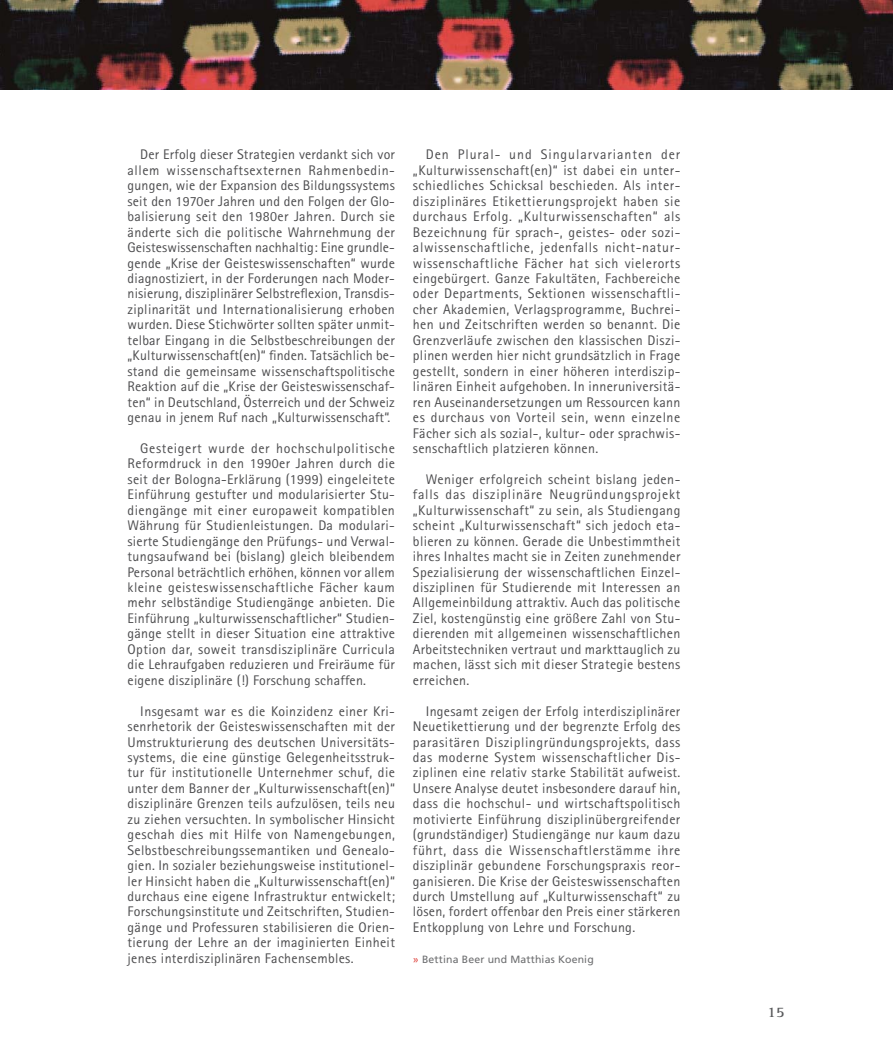
<style>
.page{position:relative;width:893px;height:1063px;background:#fff}
.page>*{position:absolute;margin:0;border:0;box-sizing:border-box;transform-origin:0 0}
.t1{font:700 15px "Rotis Serif";color:#58595b}
.t2{font:13.95px/15.5px "Rotis Sans Serif";letter-spacing:.025em;color:#4c4c4e;text-align:justify}
.t3{font:10.5px "Frutiger";letter-spacing:.015em;color:#6d6e70}
.s1{color:#e04a45}
</style>
<div class="page">
<img style="left:0;top:0;width:893px;height:89px">
<p class="t2" style="left:128px;top:148px;width:269px;text-indent:13px">Der Erfolg dieser Strategien verdankt sich vor allem wissenschaftsexternen Rahmenbedin&shy;gungen, wie der Expansion des Bildungssystems seit den 1970er Jahren und den Folgen der Glo&shy;balisierung seit den 1980er Jahren. Durch sie änderte sich die politische Wahrnehmung der Geisteswissenschaften nachhaltig: Eine grundle&shy;gende „Krise der Geisteswissenschaften“ wurde diagnostiziert, in der Forderungen nach Moder&shy;nisierung, disziplinärer Selbstreflexion, Transdis&shy;ziplinarität und Internationalisierung erhoben wurden. Diese Stichwörter sollten später unmit&shy;telbar Eingang in die Selbstbeschreibungen der „Kulturwissenschaft(en)“ finden. Tatsächlich be&shy;stand die gemeinsame wissenschaftspolitische Reaktion auf die „Krise der Geisteswissenschaf&shy;ten“ in Deutschland, Österreich und der Schweiz genau in jenem Ruf nach „Kulturwissenschaft“.</p>
<p class="t2" style="left:128px;top:442px;width:269px;text-indent:13px">Gesteigert wurde der hochschulpolitische Reformdruck in den 1990er Jahren durch die seit der Bologna-Erklärung (1999) eingeleitete Einführung gestufter und modularisierter Stu&shy;diengänge mit einer europaweit kompatiblen Währung für Studienleistungen. Da modulari&shy;sierte Studiengänge den Prüfungs- und Verwal&shy;tungsaufwand bei (bislang) gleich bleibendem Personal beträchtlich erhöhen, können vor allem kleine geisteswissenschaftliche Fächer kaum mehr selbständige Studiengänge anbieten. Die Einführung „kulturwissenschaftlicher“ Studien&shy;gänge stellt in dieser Situation eine attraktive Option dar, soweit transdisziplinäre Curricula die Lehraufgaben reduzieren und Freiräume für eigene disziplinäre (!) Forschung schaffen.</p>
<p class="t2" style="left:128px;top:705px;width:269px;text-indent:13px">Insgesamt war es die Koinzidenz einer Kri&shy;senrhetorik der Geisteswissenschaften mit der Umstrukturierung des deutschen Universitäts&shy;systems, die eine günstige Gelegenheitsstruk&shy;tur für institutionelle Unternehmer schuf, die unter dem Banner der „Kulturwissenschaft(en)“ disziplinäre Grenzen teils aufzulösen, teils neu zu ziehen versuchten. In symbolischer Hinsicht geschah dies mit Hilfe von Namengebungen, Selbstbeschreibungssemantiken und Genealo&shy;gien. In sozialer beziehungsweise institutionel&shy;ler Hinsicht haben die „Kulturwissenschaft(en)“ durchaus eine eigene Infrastruktur entwickelt; Forschungsinstitute und Zeitschriften, Studien&shy;gänge und Professuren stabilisieren die Orien&shy;tierung der Lehre an der imaginierten Einheit jenes interdisziplinären Fachensembles.</p>
<p class="t2" style="left:413px;top:148px;width:269px;text-indent:13px">Den Plural- und Singularvarianten der „Kulturwissenschaft(en)“ ist dabei ein unter&shy;schiedliches Schicksal beschieden. Als inter&shy;disziplinäres Etikettierungsprojekt haben sie durchaus Erfolg. „Kulturwissenschaften“ als Bezeichnung für sprach-, geistes- oder sozi&shy;alwissenschaftliche, jedenfalls nicht-natur&shy;wissenschaftliche Fächer hat sich vielerorts eingebürgert. Ganze Fakultäten, Fachbereiche oder Departments, Sektionen wissenschaftli&shy;cher Akademien, Verlagsprogramme, Buchrei&shy;hen und Zeitschriften werden so benannt. Die Grenzverläufe zwischen den klassischen Diszi&shy;plinen werden hier nicht grundsätzlich in Frage gestellt, sondern in einer höheren interdiszip&shy;linären Einheit aufgehoben. In inneruniversitä&shy;ren Auseinandersetzungen um Ressourcen kann es durchaus von Vorteil sein, wenn einzelne Fächer sich als sozial-, kultur- oder sprachwis&shy;senschaftlich platzieren können.</p>
<p class="t2" style="left:413px;top:473px;width:269px;text-indent:13px">Weniger erfolgreich scheint bislang jeden&shy;falls das disziplinäre Neugründungsprojekt „Kulturwissenschaft“ zu sein, als Studiengang scheint „Kulturwissenschaft“ sich jedoch eta&shy;blieren zu können. Gerade die Unbestimmtheit ihres Inhaltes macht sie in Zeiten zunehmender Spezialisierung der wissenschaftlichen Einzel&shy;disziplinen für Studierende mit Interessen an Allgemeinbildung attraktiv. Auch das politische Ziel, kostengünstig eine größere Zahl von Stu&shy;dierenden mit allgemeinen wissenschaftlichen Arbeitstechniken vertraut und markttauglich zu machen, lässt sich mit dieser Strategie bestens erreichen.</p>
<p class="t2" style="left:413px;top:705px;width:269px;text-indent:13px">Ingesamt zeigen der Erfolg interdisziplinärer Neuetikettierung und der begrenzte Erfolg des parasitären Disziplingründungsprojekts, dass das moderne System wissenschaftlicher Dis&shy;ziplinen eine relativ starke Stabilität aufweist.<br>Unsere Analyse deutet insbesondere darauf hin, dass die hochschul- und wirtschaftspolitisch motivierte Einführung disziplinübergreifender (grundständiger) Studiengänge nur kaum dazu führt, dass die Wissenschaftlerstämme ihre disziplinär gebundene Forschungspraxis reor&shy;ganisieren. Die Krise der Geisteswissenschaften durch Umstellung auf „Kulturwissenschaft“ zu lösen, fordert offenbar den Preis einer stärkeren Entkopplung von Lehre und Forschung.</p>
<p class="t3" style="left:413px;top:955px;width:182px"><span class="s1">»</span> Bettina Beer und Matthias Koenig</p>
<p class="t1" style="left:767px;top:1006px;width:18px">15</p>
</div>
